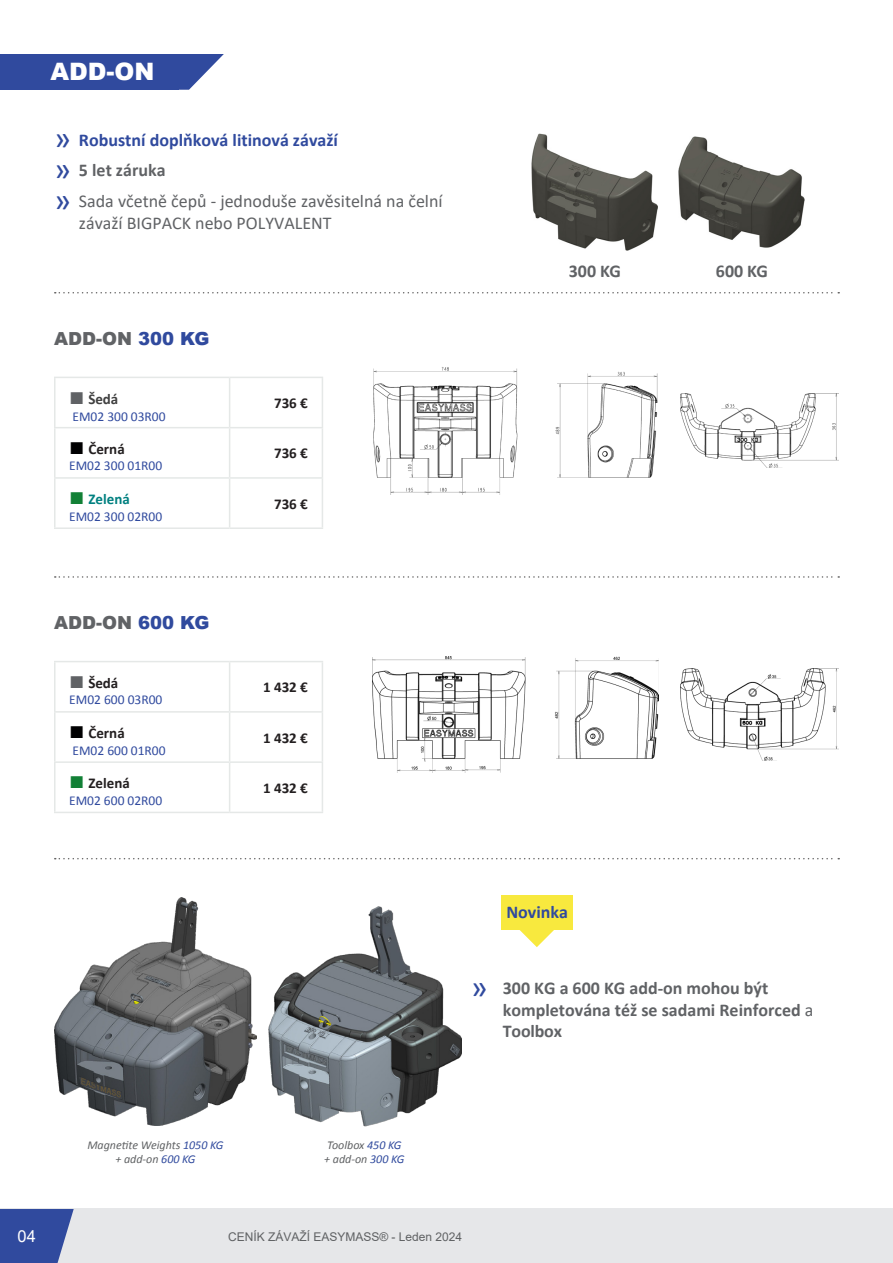
<style>
.page{position:relative;width:893px;height:1263px;background:#fff}
.page>*{position:absolute;margin:0;border:0;box-sizing:border-box;transform-origin:0 0}
.t1{font:33px "Calibri";color:#304a9e}
.t2{font:900 24px "Arial";color:#fff}
.t3{font:18px/30.6px "Calibri";color:#606265}
.t4{font:700 18px/21.6px "Calibri";color:#606265}
.t5{font:900 18px "Arial";color:#616366}
.t6{font:700 18px "Calibri";color:#606265}
.t7{font:700 18px "Calibri";color:#304a9e}
.t8{font:16.5px "Arial";color:#fff}
.t9{font:700 15px "Calibri";color:#231f20}
.t10{font:700 15px "Calibri";color:#231f20}
.t11{font:700 15px "Calibri";color:#008080}
.t12{font:700 15px "Calibri";color:#404040}
.t13{font:13.5px "Calibri";color:#304a9e}
.t14{font:italic 12px "Calibri";color:#606264}
.t15{font:12px "Arial";color:#606264}
.s1{font-weight:700;color:#304a9e}
.s2{font-weight:700}
.s3{color:#304a9e}
.s4{font-family:"Arial";font-weight:400;font-size:25.5px;color:#606265}
.s5{font-family:"Arial";font-weight:400;font-size:25.5px;color:#000001}
.s6{font-family:"Arial";font-weight:400;font-size:25.5px;color:#128036}
.s7{font-style:inherit}
.s8{font-weight:400}
.s9{color:#304a9d}
</style>
<div class="page">
<img style="left:54px;top:897px;width:203px;height:229px">
<div style="left:0;top:1209px;width:893px;height:54px;background:#e6e7e9"></div>
<svg style="left:0;top:1209px;width:74px;height:54px;background:#445ba6"></svg>
<div style="left:0;top:54px;width:179px;height:36px;background:#304a9e"></div>
<svg style="left:179px;top:54px;width:45px;height:36px"></svg>
<img style="left:532px;top:134px;width:126px;height:117px">
<img style="left:679px;top:137px;width:126px;height:111px">
<img style="left:373px;top:367px;width:285px;height:128px">
<hr style="left:54px;top:377px;width:176px;height:1px;background:#e5e8e7">
<hr style="left:54px;top:378px;width:2px;height:49px;background:#e5e8e7">
<hr style="left:230px;top:377px;width:93px;height:1px;background:#e5e8e7">
<hr style="left:229px;top:378px;width:1px;height:49px;background:#e5e8e7">
<hr style="left:322px;top:378px;width:1px;height:49px;background:#e5e8e7">
<hr style="left:54px;top:427px;width:176px;height:1px;background:#e5e8e7">
<hr style="left:54px;top:428px;width:2px;height:49px;background:#e5e8e7">
<hr style="left:230px;top:427px;width:93px;height:1px;background:#e5e8e7">
<hr style="left:229px;top:428px;width:1px;height:49px;background:#e5e8e7">
<hr style="left:322px;top:428px;width:1px;height:49px;background:#e5e8e7">
<hr style="left:54px;top:477px;width:176px;height:2px;background:#e5e8e7">
<hr style="left:54px;top:479px;width:2px;height:48px;background:#e5e8e7">
<hr style="left:230px;top:477px;width:93px;height:2px;background:#e5e8e7">
<hr style="left:229px;top:479px;width:1px;height:48px;background:#e5e8e7">
<hr style="left:322px;top:479px;width:1px;height:48px;background:#e5e8e7">
<hr style="left:54px;top:527px;width:176px;height:2px;background:#e5e8e7">
<hr style="left:230px;top:527px;width:93px;height:2px;background:#e5e8e7">
<svg style="left:55px;top:292px;width:784px;height:1px"></svg>
<img style="left:680px;top:394px;width:159px;height:73px">
<img style="left:372px;top:656px;width:286px;height:116px">
<hr style="left:54px;top:661px;width:176px;height:1px;background:#e5e8e7">
<hr style="left:54px;top:662px;width:2px;height:49px;background:#e5e8e7">
<hr style="left:230px;top:661px;width:93px;height:1px;background:#e5e8e7">
<hr style="left:229px;top:662px;width:1px;height:49px;background:#e5e8e7">
<hr style="left:322px;top:662px;width:1px;height:49px;background:#e5e8e7">
<hr style="left:54px;top:711px;width:176px;height:2px;background:#e5e8e7">
<hr style="left:54px;top:713px;width:2px;height:48px;background:#e5e8e7">
<hr style="left:230px;top:711px;width:93px;height:2px;background:#e5e8e7">
<hr style="left:229px;top:713px;width:1px;height:48px;background:#e5e8e7">
<hr style="left:322px;top:713px;width:1px;height:48px;background:#e5e8e7">
<hr style="left:54px;top:761px;width:176px;height:2px;background:#e5e8e7">
<hr style="left:54px;top:763px;width:2px;height:49px;background:#e5e8e7">
<hr style="left:230px;top:761px;width:93px;height:2px;background:#e5e8e7">
<hr style="left:229px;top:763px;width:1px;height:49px;background:#e5e8e7">
<hr style="left:322px;top:763px;width:1px;height:49px;background:#e5e8e7">
<hr style="left:54px;top:812px;width:176px;height:1px;background:#e5e8e7">
<hr style="left:230px;top:812px;width:93px;height:1px;background:#e5e8e7">
<svg style="left:55px;top:576px;width:784px;height:2px"></svg>
<img style="left:680px;top:669px;width:159px;height:91px">
<div style="left:502px;top:895px;width:71px;height:34px;background:#f8e93e"></div>
<svg style="left:519px;top:929px;width:36px;height:18px"></svg>
<svg style="left:55px;top:858px;width:784px;height:1px"></svg>
<img style="left:268px;top:907px;width:194px;height:219px">
<p class="t2" style="left:51px;top:54px;width:105px">ADD-ON</p>
<p class="t1" style="left:54px;top:119px;width:18px">»</p>
<p class="t1" style="left:54px;top:150px;width:18px">»</p>
<p class="t1" style="left:54px;top:181px;width:18px">»</p>
<p class="t3" style="left:79px;top:124px;width:365px"><span class="s1">Robust</span><span class="s1">ní doplňková litinová závaží<br></span><span class="s2">5</span> <span class="s2">let záruka<br></span>Sada včetně čepů - jednoduše zavěsitelná na čelní</p>
<p class="t3" style="left:79px;top:207px;width:254px">závaží BIGPACK nebo POLYVALENT</p>
<p class="t5" style="left:54px;top:325px;width:157px">ADD-ON <span class="s3">300 KG</span></p>
<p class="t12" style="left:69px;top:388px;width:50px"><span class="s4">■</span> Šedá</p>
<p class="t13" style="left:73px;top:408px;width:95px">EM02 300 03R00</p>
<p class="t10" style="left:69px;top:438px;width:57px"><span class="s5">■</span> Černá</p>
<p class="t13" style="left:69px;top:457px;width:95px">EM02 300 01R00</p>
<p class="t11" style="left:69px;top:489px;width:62px"><span class="s6">■</span> Zelená</p>
<p class="t13" style="left:69px;top:507px;width:95px">EM02 300 02R00</p>
<p class="t5" style="left:54px;top:609px;width:157px">ADD-ON <span class="s3">600 KG</span></p>
<p class="t10" style="left:69px;top:672px;width:50px"><span class="s4">■</span> Šedá</p>
<p class="t13" style="left:69px;top:691px;width:95px">EM02 600 03R00</p>
<p class="t10" style="left:69px;top:722px;width:57px"><span class="s5">■</span> Černá</p>
<p class="t13" style="left:73px;top:742px;width:95px">EM02 600 01R00</p>
<p class="t10" style="left:69px;top:773px;width:62px"><span class="s6">■</span> Zelená</p>
<p class="t13" style="left:69px;top:791px;width:95px">EM02 600 02R00</p>
<p class="t9" style="left:274px;top:393px;width:35px">736 €</p>
<p class="t9" style="left:274px;top:443px;width:35px">736 <span class="s7">€</span></p>
<p class="t9" style="left:274px;top:493px;width:35px">736 <span class="s7">€</span></p>
<p class="t9" style="left:263px;top:678px;width:46px">1 432 €</p>
<p class="t9" style="left:263px;top:727px;width:46px"><span class="s7">1</span> 432 <span class="s7">€</span></p>
<p class="t9" style="left:263px;top:777px;width:46px"><span class="s7">1</span> 432 <span class="s7">€</span></p>
<p class="t6" style="left:569px;top:260px;width:54px">300 KG</p>
<p class="t6" style="left:716px;top:260px;width:54px">600 KG</p>
<p class="t7" style="left:506px;top:899px;width:63px"><span class="s7">N</span>ovinka</p>
<p class="t1" style="left:471px;top:968px;width:18px">»</p>
<p class="t4" style="left:503px;top:977px;width:312px"><span class="s7">300 KG a 600 KG add-on</span> mohou být kompletována též se sadami R<span class="s7">einforced</span> <span class="s8">a<br></span>T<span class="s7">oolbox</span></p>
<p class="t14" style="left:87px;top:1136px;width:138px">Magnetite Weights <span class="s9">1050 KG</span></p>
<p class="t14" style="left:115px;top:1151px;width:82px">+ add-on <span class="s9">600 KG</span></p>
<p class="t14" style="left:327px;top:1136px;width:76px">Toolbox <span class="s9">450 KG</span></p>
<p class="t14" style="left:324px;top:1151px;width:82px">+ add-on <span class="s9">300 KG</span></p>
<p class="t8" style="left:18px;top:1225px;width:20px">0<span class="s7">4</span></p>
<p class="t15" style="left:228px;top:1228px;width:236px">CENÍK ZÁVAŽÍ EASYMASS® - Leden 2024</p>
</div>
